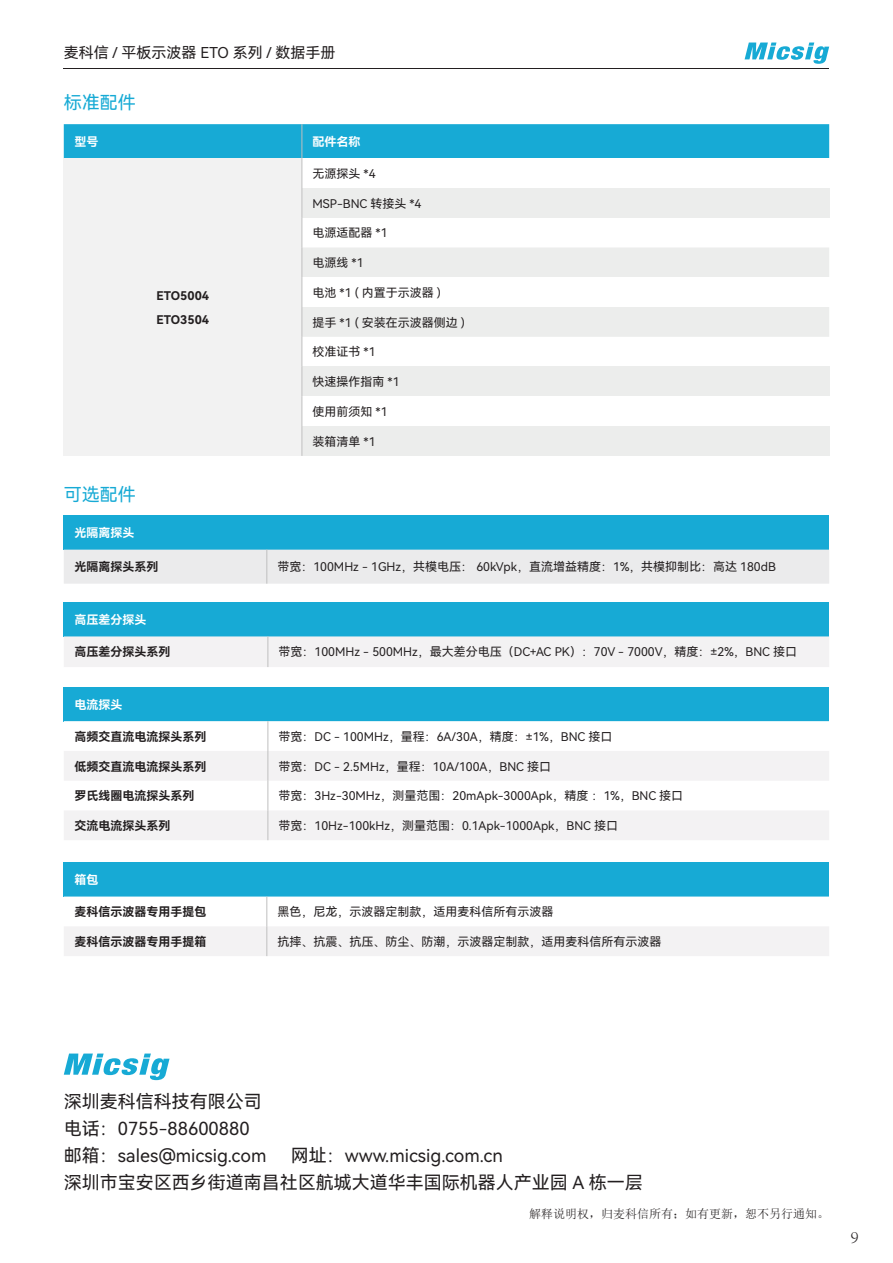
<style>
.page{position:relative;width:893px;height:1263px;background:#fff}
.page>*{position:absolute;margin:0;border:0;box-sizing:border-box;transform-origin:0 0}
.t1{font:18px "Harmony OS Sans SC";color:#231f20}
.t2{font:18px "Harmony OS Sans SC";color:#17aad5}
.t3{font:300 18px "Adobe Song Std";color:#231f20}
.t4{font:15px "Harmony OS Sans SC";color:#231f20}
.t5{font:12px "Harmony OS Sans SC";color:#231f20}
.t6{font:12px "Harmony OS Sans SC Bold";color:#231f20}
.t7{font:12px "Sim Sun";color:#231f20}
.t8{font:12px "Harmony OS Sans SC Bold";color:#fff}
</style>
<div class="page">
<hr style="left:64px;top:68px;width:765px;height:1px;background:#231f20">
<svg style="left:745px;top:43px;width:84px;height:21px"></svg>
<svg style="left:64px;top:1053px;width:106px;height:27px"></svg>
<div style="left:64px;top:862px;width:765px;height:34px;background:#17aad5"></div>
<svg style="left:64px;top:896px;width:765px;height:60px"></svg>
<hr style="left:266px;top:896px;width:1px;height:30px;background:#bfbfbf">
<hr style="left:266px;top:926px;width:1px;height:30px;background:#bfbfbf">
<div style="left:64px;top:124px;width:765px;height:34px;background:#17aad5"></div>
<div style="left:64px;top:158px;width:238px;height:298px;background:#f2f2f2"></div>
<div style="left:302px;top:188px;width:527px;height:30px;background:#ecedec"></div>
<div style="left:303px;top:248px;width:526px;height:89px;background:#ecedec"></div>
<div style="left:302px;top:277px;width:527px;height:30px;background:#fff"></div>
<div style="left:302px;top:367px;width:527px;height:29px;background:#ecedec"></div>
<div style="left:302px;top:426px;width:527px;height:30px;background:#ecedec"></div>
<hr style="left:302px;top:124px;width:1px;height:34px;background:#bfbfbf">
<hr style="left:302px;top:158px;width:1px;height:30px;background:#bfbfbf">
<hr style="left:302px;top:188px;width:1px;height:30px;background:#bfbfbf">
<svg style="left:302px;top:218px;width:1px;height:29px"></svg>
<hr style="left:302px;top:247px;width:1px;height:30px;background:#bfbfbf">
<hr style="left:302px;top:277px;width:1px;height:30px;background:#bfbfbf">
<hr style="left:302px;top:307px;width:1px;height:30px;background:#bfbfbf">
<hr style="left:302px;top:337px;width:1px;height:30px;background:#bfbfbf">
<svg style="left:302px;top:367px;width:1px;height:29px"></svg>
<hr style="left:302px;top:396px;width:1px;height:30px;background:#bfbfbf">
<hr style="left:302px;top:426px;width:1px;height:30px;background:#bfbfbf">
<div style="left:64px;top:516px;width:765px;height:34px;background:#17aad5"></div>
<div style="left:64px;top:550px;width:765px;height:34px;background:#ebebec"></div>
<hr style="left:267px;top:550px;width:1px;height:34px;background:#bfbfbf">
<div style="left:64px;top:602px;width:765px;height:34px;background:#17aad5"></div>
<div style="left:64px;top:636px;width:765px;height:31px;background:#f3f2f3"></div>
<hr style="left:268px;top:636px;width:1px;height:31px;background:#bfbfbf">
<div style="left:64px;top:687px;width:765px;height:34px;background:#17aad5"></div>
<svg style="left:64px;top:721px;width:765px;height:30px"></svg>
<svg style="left:64px;top:751px;width:765px;height:89px;fill:#f3f2f3"></svg>
<hr style="left:267px;top:721px;width:1px;height:30px;background:#bfbfbf">
<hr style="left:267px;top:751px;width:1px;height:30px;background:#bfbfbf">
<svg style="left:267px;top:781px;width:1px;height:29px"></svg>
<hr style="left:267px;top:810px;width:1px;height:30px;background:#bfbfbf">
<p class="t4" style="left:64px;top:43px;width:273px">麦科信 / 平板示波器 ETO 系列 / 数据手册</p>
<p class="t2" style="left:64px;top:90px;width:73px">标准配件</p>
<p class="t8" style="left:74px;top:133px;width:25px">型号</p>
<p class="t8" style="left:313px;top:133px;width:49px">配件名称</p>
<p class="t6" style="left:157px;top:287px;width:54px">ETO5004</p>
<p class="t6" style="left:157px;top:311px;width:54px">ETO3504</p>
<p class="t5" style="left:313px;top:165px;width:64px">无源探头 *4</p>
<p class="t5" style="left:313px;top:195px;width:110px">MSP-BNC 转接头 *4</p>
<p class="t5" style="left:313px;top:225px;width:76px">电源适配器 *1</p>
<p class="t5" style="left:313px;top:254px;width:52px">电源线 *1</p>
<p class="t5" style="left:313px;top:284px;width:130px">电池 *1 ( 内置于示波器 )</p>
<p class="t5" style="left:313px;top:314px;width:154px">提手 *1 ( 安装在示波器侧边 )</p>
<p class="t5" style="left:313px;top:344px;width:64px">校准证书 *1</p>
<p class="t5" style="left:313px;top:373px;width:88px">快速操作指南 *1</p>
<p class="t5" style="left:313px;top:403px;width:76px">使用前须知 *1</p>
<p class="t5" style="left:313px;top:433px;width:64px">装箱清单 *1</p>
<p class="t2" style="left:64px;top:482px;width:73px">可选配件</p>
<p class="t8" style="left:74px;top:525px;width:61px">光隔离探头</p>
<p class="t6" style="left:74px;top:559px;width:85px">光隔离探头系列</p>
<p class="t5" style="left:277px;top:559px;width:500px">带宽：100MHz - 1GHz，共模电压： 60kVpk，直流增益精度：1%，共模抑制比：高达 180dB</p>
<p class="t8" style="left:74px;top:611px;width:73px">高压差分探头</p>
<p class="t6" style="left:74px;top:644px;width:97px">高压差分探头系列</p>
<p class="t5" style="left:279px;top:644px;width:520px">带宽：100MHz - 500MHz，最大差分电压（DC+AC PK）：70V - 7000V，精度：±2%，BNC 接口</p>
<p class="t8" style="left:74px;top:696px;width:49px">电流探头</p>
<p class="t6" style="left:74px;top:728px;width:133px">高频交直流电流探头系列</p>
<p class="t5" style="left:279px;top:728px;width:336px">带宽：DC - 100MHz，量程：6A/30A，精度：±1%，BNC 接口</p>
<p class="t6" style="left:74px;top:758px;width:133px">低频交直流电流探头系列</p>
<p class="t5" style="left:279px;top:758px;width:274px">带宽：DC - 2.5MHz，量程：10A/100A，BNC 接口</p>
<p class="t6" style="left:74px;top:788px;width:121px">罗氏线圈电流探头系列</p>
<p class="t5" style="left:279px;top:788px;width:406px">带宽：3Hz-30MHz，测量范围：20mApk-3000Apk，精度 ：1%，BNC 接口</p>
<p class="t6" style="left:74px;top:817px;width:97px">交流电流探头系列</p>
<p class="t5" style="left:279px;top:817px;width:341px">带宽：10Hz-100kHz，测量范围：0.1Apk-1000Apk，BNC 接口</p>
<p class="t8" style="left:74px;top:871px;width:25px">箱包</p>
<p class="t6" style="left:74px;top:903px;width:133px">麦科信示波器专用手提包</p>
<p class="t5" style="left:277px;top:903px;width:277px">黑色，尼龙，示波器定制款，适用麦科信所有示波器</p>
<p class="t6" style="left:74px;top:933px;width:133px">麦科信示波器专用手提箱</p>
<p class="t5" style="left:277px;top:933px;width:385px">抗摔、抗震、抗压、防尘、防潮，示波器定制款，适用麦科信所有示波器</p>
<p class="t1" style="left:64px;top:1089px;width:199px">深圳麦科信科技有限公司</p>
<p class="t1" style="left:64px;top:1116px;width:187px">电话：0755-88600880</p>
<p class="t1" style="left:64px;top:1143px;width:204px">邮箱：sales@micsig.com</p>
<p class="t1" style="left:291px;top:1143px;width:214px">网址：www.micsig.com.cn</p>
<p class="t1" style="left:64px;top:1170px;width:580px">深圳市宝安区西乡街道南昌社区航城大道华丰国际机器人产业园 A 栋一层</p>
<p class="t7" style="left:529px;top:1208px;width:301px">解释说明权，归麦科信所有；如有更新，恕不另行通知。</p>
<p class="t3" style="left:850px;top:1226px;width:10px">9</p>
</div>
